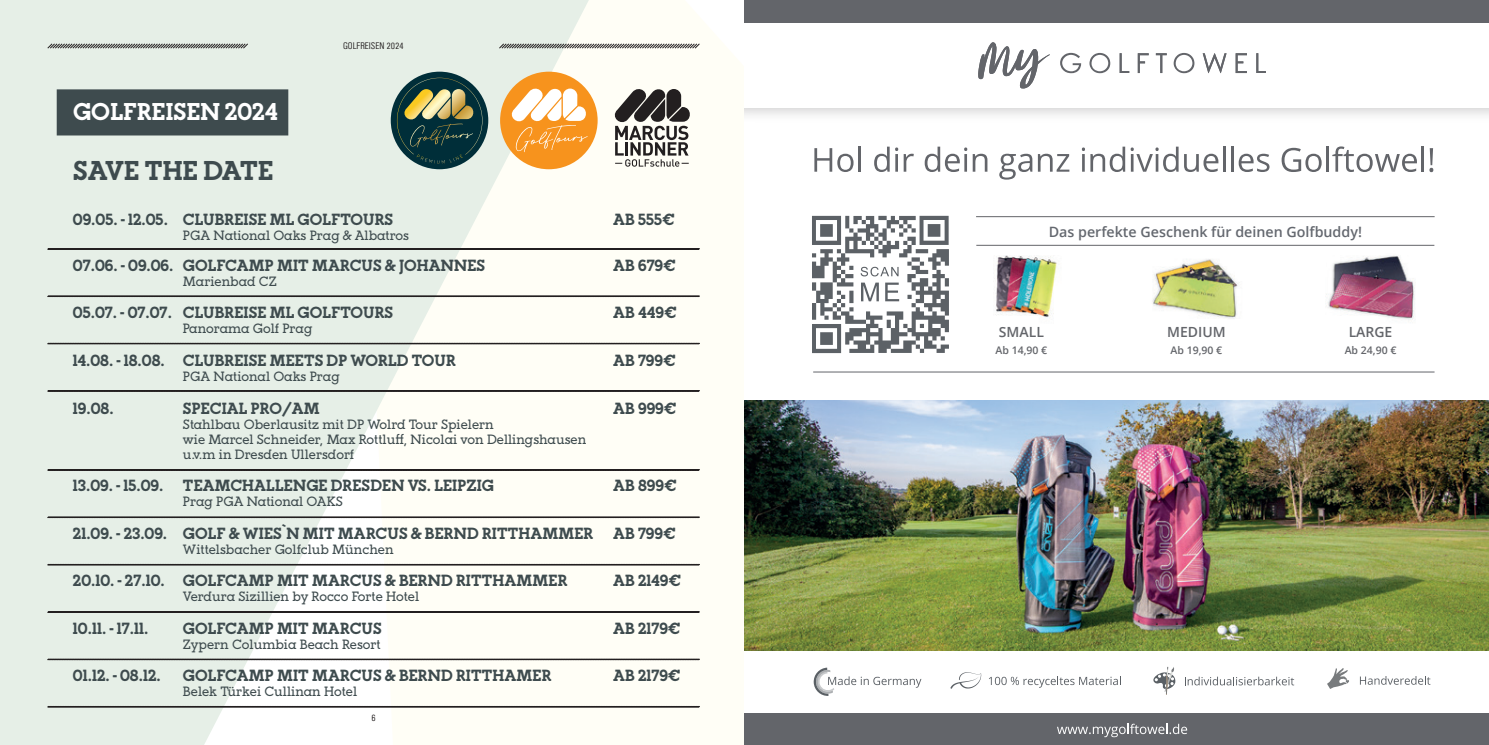
<style>
.page{position:relative;width:1489px;height:745px;background:#fff}
.page>*{position:absolute;margin:0;border:0;box-sizing:border-box;transform-origin:0 0}
.t1{font:700 25.25px "Paralex";letter-spacing:.01em;color:#3e4b4e}
.t2{font:700 22.5px "Paralex";letter-spacing:.01em;color:#fff}
.t3{font:700 15px "Paralex";letter-spacing:.01em;color:#3e4b4e}
.t4{font:600 14.25px "Open Sans";color:#64686f}
.t5{font:600 14px "Open Sans";color:#63656a}
.t6{font:12.5px/15px "Paralex";color:#3e4b4e}
.t7{font:600 10.5px "Open Sans";color:#63656a}
.t8{font:300 10px "Folio Con";color:#231f20}
</style>
<div class="page">
<svg style="left:0;top:0;width:589px;height:744px;fill:#e6efe7"></svg>
<svg style="left:46px;top:42px;width:203px;height:7px"></svg>
<svg style="left:498px;top:42px;width:202px;height:7px"></svg>
<svg style="left:47px;top:705px;width:653px;height:2px"></svg>
<svg style="left:47px;top:248px;width:653px;height:2px"></svg>
<svg style="left:47px;top:295px;width:653px;height:2px"></svg>
<svg style="left:47px;top:342px;width:653px;height:2px"></svg>
<svg style="left:47px;top:390px;width:653px;height:1px"></svg>
<svg style="left:47px;top:468px;width:653px;height:2px"></svg>
<svg style="left:47px;top:516px;width:653px;height:2px"></svg>
<svg style="left:47px;top:563px;width:653px;height:2px"></svg>
<svg style="left:47px;top:610px;width:653px;height:2px"></svg>
<svg style="left:47px;top:658px;width:653px;height:2px"></svg>
<div style="left:57px;top:89px;width:231px;height:46px;background:#3e4b4e"></div>
<div style="left:500px;top:72px;width:97px;height:97px;background:#f7931d;border-radius:50%"></div>
<svg style="left:507px;top:84px;width:81px;height:68px"></svg>
<svg style="left:614px;top:89px;width:76px;height:77px"></svg>
<img style="left:744px;top:400px;width:744px;height:249px">
<div style="left:744px;top:713px;width:744px;height:31px;background:#63656a"></div>
<div style="left:744px;top:0;width:744px;height:24px;background:#63656a"></div>
<img style="left:1130px;top:244px;width:129px;height:75px">
<div style="left:744px;top:23px;width:744px;height:85px;background:#fff"></div>
<svg style="left:1060px;top:53px;width:21px;height:20px"></svg>
<svg style="left:1089px;top:53px;width:21px;height:20px"></svg>
<svg style="left:1119px;top:53px;width:10px;height:20px"></svg>
<svg style="left:1137px;top:53px;width:11px;height:20px"></svg>
<svg style="left:1155px;top:53px;width:11px;height:20px"></svg>
<svg style="left:1173px;top:53px;width:21px;height:20px"></svg>
<svg style="left:1202px;top:53px;width:24px;height:20px"></svg>
<svg style="left:1235px;top:53px;width:11px;height:20px"></svg>
<svg style="left:1256px;top:53px;width:9px;height:20px"></svg>
<svg style="left:978px;top:42px;width:71px;height:46px"></svg>
<svg style="left:950px;top:672px;width:31px;height:16px"></svg>
<svg style="left:989px;top:676px;width:129px;height:11px"></svg>
<svg style="left:1153px;top:666px;width:22px;height:28px"></svg>
<svg style="left:1185px;top:676px;width:108px;height:9px"></svg>
<svg style="left:1327px;top:668px;width:21px;height:20px"></svg>
<svg style="left:813px;top:667px;width:108px;height:28px"></svg>
<svg style="left:1359px;top:676px;width:71px;height:8px"></svg>
<svg style="left:812px;top:216px;width:136px;height:137px"></svg>
<hr style="left:976px;top:216px;width:458px;height:1px;background:#63656a">
<img style="left:978px;top:244px;width:92px;height:74px">
<img style="left:1310px;top:244px;width:117px;height:76px">
<hr style="left:976px;top:245px;width:458px;height:1px;background:#63656a">
<svg style="left:1057px;top:723px;width:130px;height:13px"></svg>
<hr style="left:813px;top:371px;width:621px;height:1px;background:#63656a">
<svg style="left:814px;top:148px;width:39px;height:24px"></svg>
<hr style="left:858px;top:146px;width:2px;height:25px;background:#63656a">
<svg style="left:874px;top:146px;width:15px;height:26px"></svg>
<svg style="left:895px;top:147px;width:18px;height:24px"></svg>
<svg style="left:924px;top:146px;width:63px;height:26px"></svg>
<svg style="left:999px;top:154px;width:70px;height:25px"></svg>
<svg style="left:1081px;top:147px;width:3px;height:24px"></svg>
<svg style="left:1090px;top:146px;width:128px;height:26px"></svg>
<hr style="left:1222px;top:146px;width:3px;height:25px;background:#63656a">
<hr style="left:1231px;top:146px;width:2px;height:25px;background:#63656a">
<svg style="left:1238px;top:154px;width:31px;height:18px"></svg>
<svg style="left:1281px;top:148px;width:40px;height:24px"></svg>
<hr style="left:1326px;top:146px;width:2px;height:25px;background:#63656a">
<svg style="left:1332px;top:146px;width:84px;height:26px"></svg>
<hr style="left:1421px;top:146px;width:2px;height:25px;background:#63656a">
<svg style="left:1429px;top:148px;width:4px;height:24px"></svg>
<div style="left:391px;top:72px;width:97px;height:97px;background:#002e39;border-radius:50%"></div>
<svg style="left:397px;top:78px;width:85px;height:86px"></svg>
<p class="t2" style="left:73px;top:96px;width:206px">GOLFREISEN 2024</p>
<p class="t1" style="left:73px;top:153px;width:201px">SAVE THE DATE</p>
<p class="t8" style="left:343px;top:40px;width:62px">GOLFREISEN 2024</p>
<p class="t3" style="left:73px;top:209px;width:322px">09.05. - 12.05. CLUBREISE ML GOLFTOURS</p>
<p class="t3" style="left:613px;top:209px;width:63px">AB 555€</p>
<p class="t6" style="left:183px;top:228px;width:227px">PGA National Oaks Prag &amp; Albatros</p>
<p class="t3" style="left:73px;top:255px;width:413px">07.06. - 09.06. GOLFCAMP MIT MARCUS &amp; JOHANNES</p>
<p class="t3" style="left:613px;top:255px;width:64px">AB 679€</p>
<p class="t6" style="left:183px;top:274px;width:95px">Marienbad CZ</p>
<p class="t3" style="left:73px;top:302px;width:322px">05.07. - 07.07. CLUBREISE ML GOLFTOURS</p>
<p class="t3" style="left:613px;top:302px;width:65px">AB 449€</p>
<p class="t6" style="left:183px;top:321px;width:131px">Panorama Golf Prag</p>
<p class="t3" style="left:73px;top:350px;width:384px">14.08. - 18.08. CLUBREISE MEETS DP WORLD TOUR</p>
<p class="t3" style="left:613px;top:350px;width:64px">AB 799€</p>
<p class="t6" style="left:183px;top:369px;width:158px">PGA National Oaks Prag</p>
<p class="t3" style="left:73px;top:397px;width:42px">19.08.</p>
<p class="t3" style="left:183px;top:397px;width:138px">SPECIAL PRO/AM</p>
<p class="t3" style="left:613px;top:397px;width:65px">AB 999€</p>
<p class="t6" style="left:183px;top:416px;width:405px">Stahlbau Oberlausitz mit DP Wolrd Tour Spielern<br>wie Marcel Schneider, Max Rottluff, Nicolai von Dellingshausen</p>
<p class="t6" style="left:183px;top:446px;width:173px">u.v.m in Dresden Ullersdorf</p>
<p class="t3" style="left:73px;top:475px;width:92px">13.09. - 15.09.</p>
<p class="t3" style="left:183px;top:475px;width:312px">TEAMCHALLENGE DRESDEN VS. LEIPZIG</p>
<p class="t3" style="left:613px;top:475px;width:65px">AB 899€</p>
<p class="t6" style="left:183px;top:494px;width:161px">Prag PGA National OAKS</p>
<p class="t3" style="left:73px;top:522px;width:522px">21.09. - 23.09. GOLF &amp; WIES`N MIT MARCUS &amp; BERND RITTHAMMER</p>
<p class="t3" style="left:613px;top:522px;width:64px">AB 799€</p>
<p class="t6" style="left:183px;top:541px;width:212px">Wittelsbacher Golfclub München</p>
<p class="t3" style="left:73px;top:570px;width:496px">20.10. - 27.10. GOLFCAMP MIT MARCUS &amp; BERND RITTHAMMER</p>
<p class="t3" style="left:613px;top:570px;width:69px">AB 2149€</p>
<p class="t6" style="left:183px;top:589px;width:238px">Verdura Sizillien by Rocco Forte Hotel</p>
<p class="t3" style="left:73px;top:617px;width:77px">10.11. - 17.11.</p>
<p class="t3" style="left:183px;top:617px;width:200px">GOLFCAMP MIT MARCUS</p>
<p class="t3" style="left:613px;top:617px;width:69px">AB 2179€</p>
<p class="t6" style="left:183px;top:636px;width:199px">Zypern Columbia Beach Resort</p>
<p class="t3" style="left:73px;top:665px;width:89px">01.12. - 08.12.</p>
<p class="t3" style="left:183px;top:665px;width:370px">GOLFCAMP MIT MARCUS &amp; BERND RITTHAMER</p>
<p class="t3" style="left:613px;top:665px;width:69px">AB 2179€</p>
<p class="t6" style="left:183px;top:684px;width:176px">Belek Türkei Cullinan Hotel</p>
<p class="t8" style="left:371px;top:711px;width:6px">6</p>
<p class="t4" style="left:1048px;top:221px;width:314px">Das perfekte Geschenk für deinen Golfbuddy!</p>
<p class="t5" style="left:998px;top:322px;width:46px">SMALL</p>
<p class="t7" style="left:995px;top:342px;width:53px">Ab 14,90 €</p>
<p class="t5" style="left:1166px;top:322px;width:60px">MEDIUM</p>
<p class="t7" style="left:1170px;top:342px;width:53px">Ab 19,90 €</p>
<p class="t5" style="left:1348px;top:322px;width:45px">LARGE</p>
<p class="t7" style="left:1344px;top:342px;width:53px">Ab 24,90 €</p>
</div>
